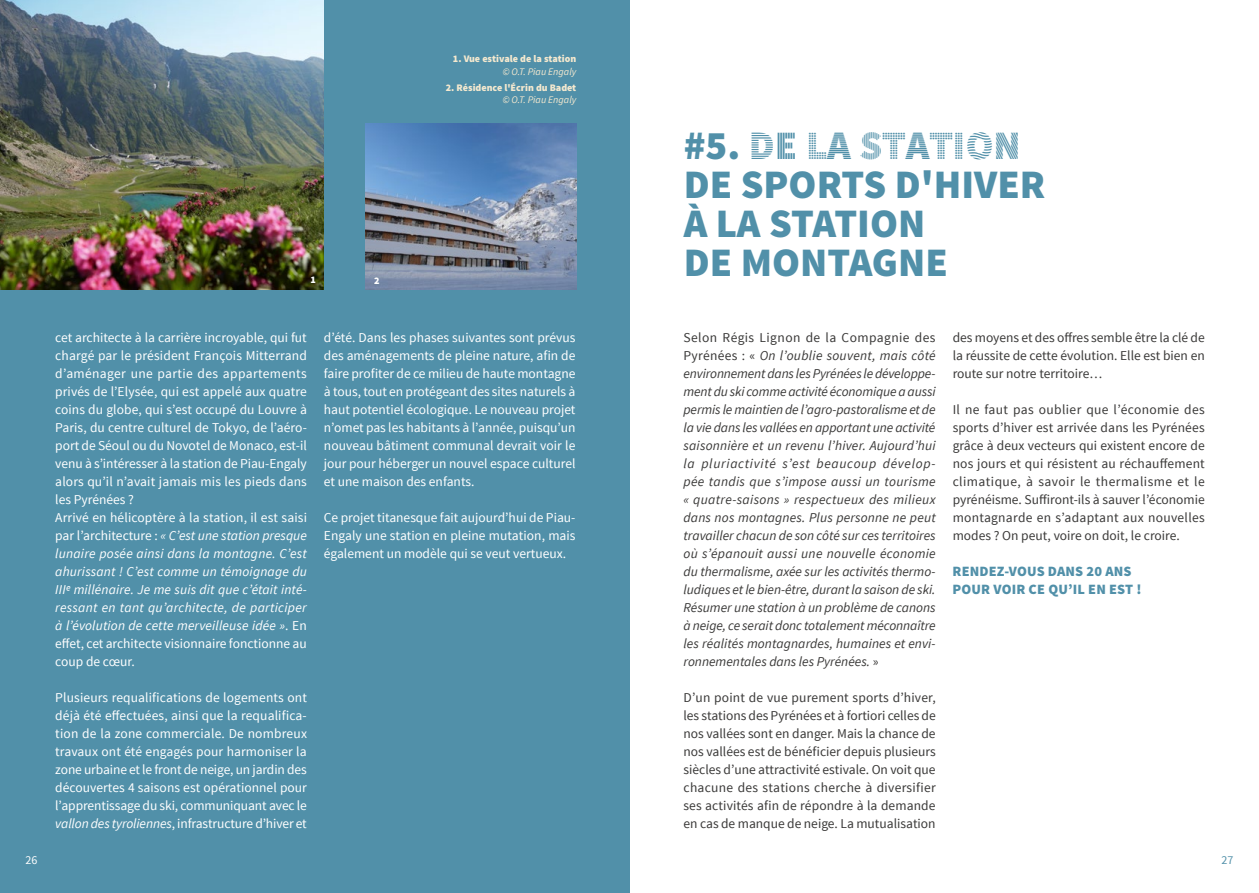
<style>
.page{position:relative;width:1259px;height:893px;background:#fff}
.page>*{position:absolute;margin:0;border:0;box-sizing:border-box;transform-origin:0 0}
.t1{font:900 40.5px/39px "Source Sans Pro";color:#5190a9}
.t2{font:40.5px "Source Sans Pro DISPLAY";color:#5190a9}
.t3{font:900 14.25px/18px "Source Sans Pro";letter-spacing:.01em;color:#5190a9}
.t4{font:13.5px/18px "Source Sans Pro";color:#fff;text-align:justify}
.t5{font:italic 13.5px/18px "Source Sans Pro";color:#3a3938;text-align:justify}
.t6{font:13.5px/18px "Source Sans Pro";color:#3a3938;text-align:justify}
.t7{font:12px "Source Sans Pro";color:#fff}
.t8{font:12px "Source Sans Pro";color:#5190a9}
.t9{font:900 10.05px "Source Sans Pro";color:#f5e9cf}
.t10{font:italic 10.05px "Source Sans Pro";color:#f5e9cf}
.t11{font:900 10.05px "Source Sans Pro";color:#fff}
.s1{font-style:italic}
.s2{font-family:"Source Sans Pro";font-weight:900}
.s3{font-style:normal}
</style>
<div class="page">
<div style="left:0;top:0;width:629px;height:893px;background:#5190a9"></div>
<img style="left:0;top:0;width:324px;height:289px">
<img style="left:366px;top:123px;width:210px;height:166px">
<p class="t9" style="left:453px;top:53px;width:125px">1. Vue estivale de la station</p>
<p class="t10" style="left:503px;top:65px;width:75px">© O.T. Piau Engaly</p>
<p class="t9" style="left:446px;top:81px;width:132px">2. Résidence l'Écrin du Badet</p>
<p class="t10" style="left:503px;top:93px;width:75px">© O.T. Piau Engaly</p>
<p class="t11" style="left:310px;top:273px;width:7px">1</p>
<p class="t11" style="left:374px;top:274px;width:7px">2</p>
<p class="t4" style="left:55px;top:329px;width:253px;text-align:left">cet architecte à la carrière incroyable, qui fut chargé par le président François Mitterrand d’aménager une partie des appartements privés de l’Elysée, qui est appelé aux quatre coins du globe, qui s’est occupé du Louvre à Paris, du centre culturel de Tokyo, de l’aéro&shy;port de Séoul ou du Novotel de Monaco, est-il venu à s’intéresser à la station de Piau-Engaly alors qu’il n’avait jamais mis les pieds dans les Pyrénées ?<br>Arrivé en hélicoptère à la station, il est saisi par l’architecture : <span class="s1">« C’est une station presque lunaire posée ainsi dans la montagne. C’est ahurissant ! C’est comme un témoignage du IIIᵉ millénaire. Je me suis dit que c’était inté&shy;ressant en tant qu’architecte, de participer à l’évolution de cette merveilleuse idée »</span>. En effet, cet architecte visionnaire fonctionne au coup de cœur.</p>
<p class="t4" style="left:55px;top:689px;width:253px">Plusieurs requalifications de logements ont déjà été effectuées, ainsi que la requalifica&shy;tion de la zone commerciale. De nombreux travaux ont été engagés pour harmoniser la zone urbaine et le front de neige, un jardin des découvertes 4 saisons est opérationnel pour l’apprentissage du ski, communiquant avec le <span class="s1">vallon des tyroliennes</span>, infrastructure d’hiver et</p>
<p class="t4" style="left:324px;top:329px;width:253px">d’été. Dans les phases suivantes sont prévus des aménagements de pleine nature, afin de faire profiter de ce milieu de haute montagne à tous, tout en protégeant des sites naturels à haut potentiel écologique. Le nouveau projet n’omet pas les habitants à l’année, puisqu’un nouveau bâtiment communal devrait voir le jour pour héberger un nouvel espace culturel et une maison des enfants.</p>
<p class="t4" style="left:324px;top:509px;width:253px">Ce projet titanesque fait aujourd’hui de Piau-Engaly une station en pleine mutation, mais également un modèle qui se veut vertueux.</p>
<h1 class="t2" style="left:684px;top:125px;width:338px"><span class="s2">#5.</span> DE LA STATION</h1>
<h1 class="t1" style="left:684px;top:167px;width:363px">DE SPORTS D'HIVER<br>À LA STATION<br>DE MONTAGNE</h1>
<p class="t5" style="left:683px;top:329px;width:254px"><span class="s3">Selon Régis Lignon de la Compagnie des Pyrénées : «</span> On l’oublie souvent, mais côté environnement dans les Pyrénées le développe&shy;ment du ski comme activité économique a aussi permis le maintien de l’agro-pastoralisme et de la vie dans les vallées en apportant une activité saisonnière et un revenu l’hiver. Aujourd’hui la pluriactivité s’est beaucoup dévelop&shy;pée tandis que s’impose aussi un tourisme « quatre-saisons » respectueux des milieux dans nos montagnes. Plus personne ne peut travailler chacun de son côté sur ces territoires où s’épanouit aussi une nouvelle économie du thermalisme, axée sur les activités thermo&shy;ludiques et le bien-être, durant la saison de ski.<br>Résumer une station à un problème de canons à neige, ce serait donc totalement méconnaître les réalités montagnardes, humaines et envi&shy;ronnementales dans les Pyrénées. <span class="s3">»</span></p>
<p class="t6" style="left:683px;top:689px;width:254px">D’un point de vue purement sports d’hiver, les stations des Pyrénées et à fortiori celles de nos vallées sont en danger. Mais la chance de nos vallées est de bénéficier depuis plusieurs siècles d’une attractivité estivale. On voit que chacune des stations cherche à diversifier ses activités afin de répondre à la demande en cas de manque de neige. La mutualisation</p>
<p class="t6" style="left:952px;top:329px;width:254px">des moyens et des offres semble être la clé de la réussite de cette évolution. Elle est bien en route sur notre territoire…</p>
<p class="t6" style="left:952px;top:401px;width:254px">Il ne faut pas oublier que l’économie des sports d’hiver est arrivée dans les Pyrénées grâce à deux vecteurs qui existent encore de nos jours et qui résistent au réchauffement climatique, à savoir le thermalisme et le pyrénéisme. Suffiront-ils à sauver l’économie montagnarde en s’adaptant aux nouvelles modes ? On peut, voire on doit, le croire.</p>
<p class="t3" style="left:952px;top:563px;width:190px">RENDEZ-VOUS DANS 20 ANS<br>POUR VOIR CE QU’IL EN EST !</p>
<p class="t7" style="left:26px;top:853px;width:13px">26</p>
<p class="t8" style="left:1221px;top:853px;width:13px">27</p>
</div>
